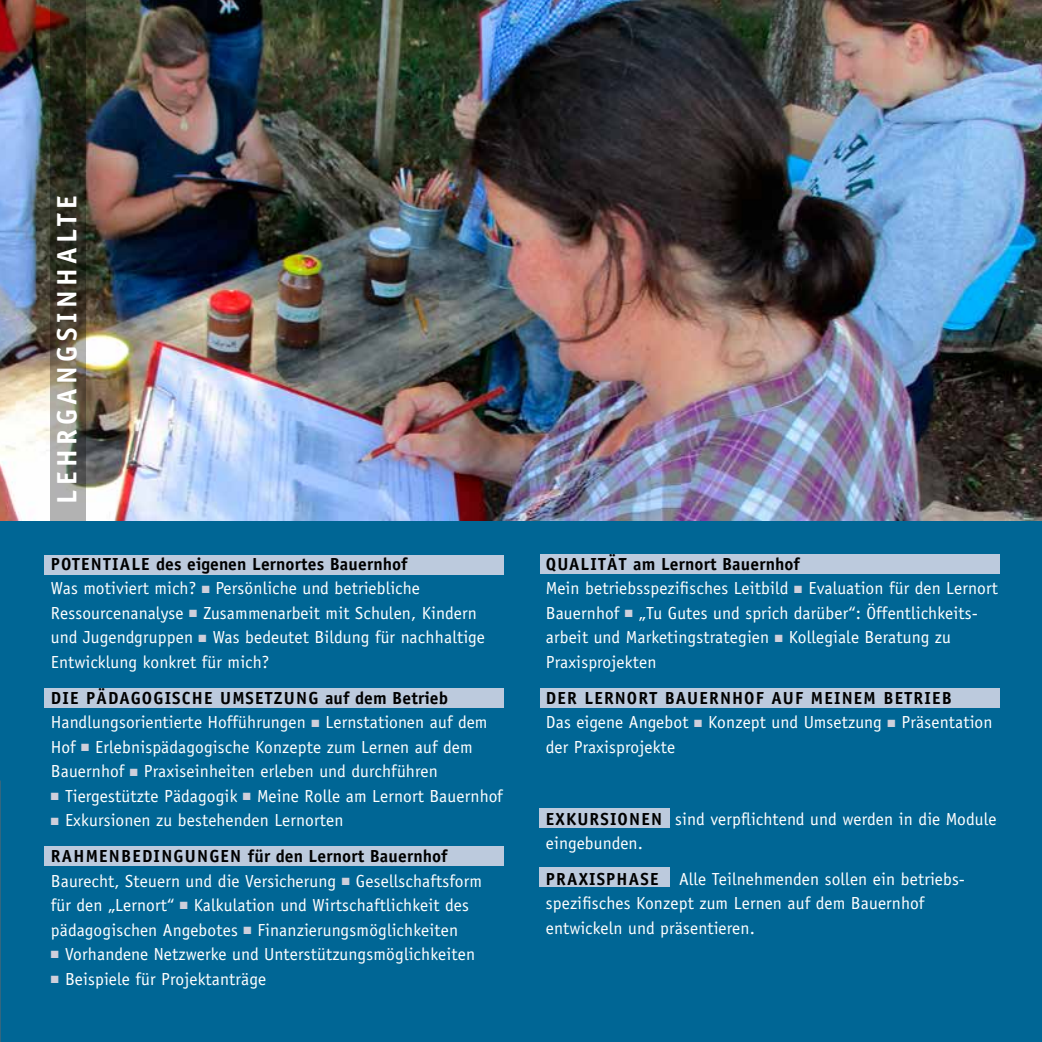
<style>
.page{position:relative;width:1042px;height:1042px;background:#fff}
.page>*{position:absolute;margin:0;border:0;box-sizing:border-box;transform-origin:0 0}
.t1{font:700 28px "Officina Sans LT";letter-spacing:.16em;color:#fff}
.t2{font:17.5px/24.5px "Officina Sans LT";letter-spacing:.01em;color:#fff}
.t3{font:700 17.5px/35.9px "Officina Sans LT";letter-spacing:.07em;color:#000}
.s1{font-weight:700;color:#000}
.s2{color:#cecfdb}
.s3{font-weight:400;color:#fff}
</style>
<div class="page">
<div style="left:0;top:521px;width:1042px;height:521px;background:#006695"></div>
<img style="left:0;top:0;width:1042px;height:521px">
<div style="left:44px;top:555px;width:460px;height:20px;background:#bccadd"></div>
<div style="left:540px;top:553px;width:460px;height:20px;background:#bccadd"></div>
<div style="left:540px;top:687px;width:460px;height:20px;background:#bccadd"></div>
<div style="left:540px;top:807px;width:130px;height:20px;background:#bccadd"></div>
<div style="left:540px;top:867px;width:130px;height:20px;background:#bccadd"></div>
<div style="left:44px;top:687px;width:460px;height:20px;background:#bccadd"></div>
<div style="left:44px;top:846px;width:460px;height:20px;background:#bccadd"></div>
<svg style="left:50px;top:0;width:36px;height:521px;background:#4e4d40"></svg>
<h1 class="t1" style="left:50px;top:504px;width:309px;rotate:-90deg">LEHRGANGSINHALTE</h1>
<p class="t2" style="left:51px;top:552px;width:435px"><span class="s1">POTENTIALE DES EIGENEN LERNORTES BAUERNHOF<br></span>Was motiviert mich? <span class="s2">■</span> Persönliche und betriebliche Ressourcenanalyse <span class="s2">■</span> Zusammenarbeit mit Schulen, Kindern und Jugendgruppen <span class="s2">■</span> Was bedeutet Bildung für nachhaltige Entwicklung konkret für mich? │</p>
<p class="t3" style="left:51px;top:680px;width:47px">DIE PÄD</p>
<p class="t2" style="left:51px;top:685px;width:438px;text-indent:69px"><span class="s1">AGOGISCHE UMSETZUNG AUF DEM BETRIEB </span>Handlungsorientierte Hofführungen <span class="s2">■</span> Lernstationen auf dem Hof <span class="s2">■</span> Erlebnispädagogische Konzepte zum Lernen auf dem Bauernhof <span class="s2">■</span> Praxiseinheiten erleben und durchführen</p>
<p class="t2" style="left:51px;top:783px;width:453px"><span class="s2">■</span> Tiergestützte Pädagogik <span class="s2">■</span> Meine Rolle am Lernort Bauernhof</p>
<p class="t3" style="left:51px;top:802px;width:398px"><span class="s2">■</span> <span class="s3">Exkursionen zu bestehenden Lernorten<br></span>RAHMENB ED INGUNGEN FÜR DEN LERNORT BAUERNHOF</p>
<p class="t2" style="left:51px;top:868px;width:433px">Baurecht, Steuern und die Versicherung <span class="s2">■</span> Gesellschaftsform für den „Lernort“ <span class="s2">■</span> Kalkulation und Wirtschaftlichkeit des pädagogischen Angebotes <span class="s2">■</span> Finanzierungsmöglichkeiten</p>
<p class="t2" style="left:51px;top:942px;width:426px"><span class="s2">■</span> Vorhandene Netzwerke und Unterstützungsmöglichkeiten</p>
<p class="t2" style="left:51px;top:966px;width:217px"><span class="s2">■</span> Beispiele für Projektanträge</p>
<p class="t2" style="left:546px;top:552px;width:454px"><span class="s1">QUALITÄT AM LERNORT BAUERNHOF<br></span>Mein betriebsspezifisches Leitbild <span class="s2">■</span> Evaluation für den Lernort Bauernhof <span class="s2">■</span> „Tu Gutes und sprich darüber“: Öffentlichkeits&shy;arbeit und Marketingstrategien <span class="s2">■</span> Kollegiale Beratung zu Praxisprojekten</p>
<p class="t2" style="left:546px;top:685px;width:448px"><span class="s1">DER LERNORT BAUERNHOF AUF MEINEM BETRIEB<br></span>Das eigene Angebot <span class="s2">■</span> Konzept und Umsetzung <span class="s2">■</span> Präsentation der Praxisprojekte</p>
<p class="t3" style="left:546px;top:800px;width:106px">EXKURSIONEN</p>
<p class="t2" style="left:675px;top:806px;width:323px">sind verpflichtend und werden in die Module</p>
<p class="t2" style="left:546px;top:825px;width:421px;line-height:35.9px">eingebunden.<br><span class="s1">PRAXISP HASE</span> Alle Teilnehmenden sollen ein betriebs-</p>
<p class="t2" style="left:546px;top:891px;width:380px">spezifisches Konzept zum Lernen auf dem Bauernhof entwickeln und präsentieren.</p>
</div>
